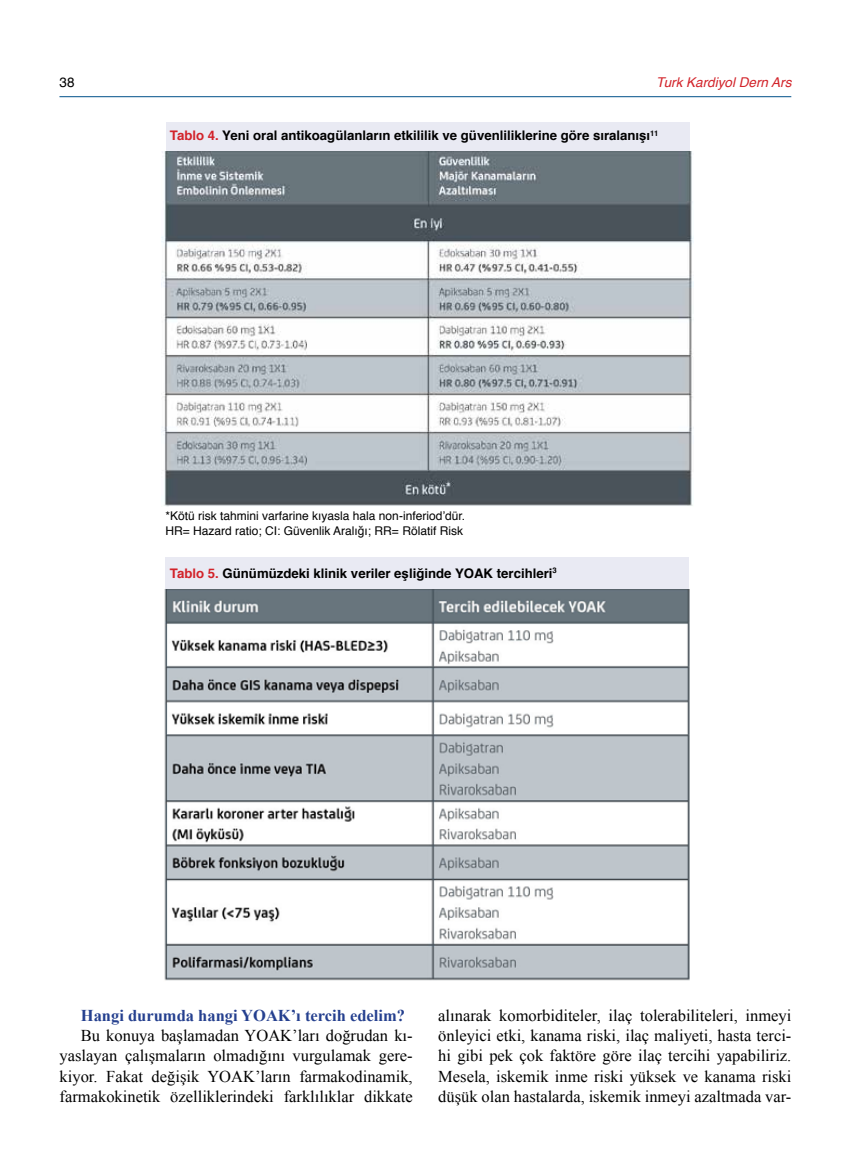
<style>
.page{position:relative;width:851px;height:1170px;background:#fff}
.page>*{position:absolute;margin:0;border:0;box-sizing:border-box;transform-origin:0 0}
.t1{font:16.5px/20.2px "Times New Roman";color:#000;text-align:justify}
.t2{font:700 16.5px "Times New Roman";color:#25408f}
.t3{font:italic 13.5px "Helvetica";color:#d2232a}
.t4{font:13.5px "Helvetica";color:#000}
.t5{font:700 13.2px "Helvetica";color:#000}
.t6{font:12px/15px "Helvetica";color:#000}
.s1{color:#d2232a}
</style>
<div class="page">
<div style="left:165px;top:557px;width:524px;height:34px;background:#e9eaf3"></div>
<div style="left:166px;top:122px;width:523px;height:34px;background:#e9eaf3"></div>
<hr style="left:59px;top:96px;width:732px;height:1px;background:#00508a">
<img style="left:162px;top:151px;width:531px;height:355px">
<img style="left:164px;top:589px;width:525px;height:392px">
<p class="t4" style="left:60px;top:73px;width:17px">38</p>
<p class="t3" style="left:656px;top:71px;width:137px">Turk Kardiyol Dern Ars</p>
<p class="t5" style="left:170px;top:126px;width:490px"><span class="s1">Tablo 4.</span> Yeni oral antikoagülanların etkililik ve güvenliliklerine göre sıralanışı<sup>11</sup></p>
<p class="t6" style="left:165px;top:509px;width:301px">*Kötü risk tahmini varfarine kıyasla hala non-inferiod’dür.<br>HR= Hazard ratio; CI: Güvenlik Aralığı; RR= Rölatif Risk</p>
<p class="t5" style="left:170px;top:564px;width:388px"><span class="s1">Tablo 5.</span> Günümüzdeki klinik veriler eşliğinde YOAK tercihleri<sup>3</sup></p>
<p class="t2" style="left:81px;top:1003px;width:326px">Hangi durumda hangi YOAK’ı tercih edelim?</p>
<p class="t1" style="left:60px;top:1024px;width:354px;text-indent:21px">Bu konuya başlamadan YOAK’ları doğrudan kı&shy;yaslayan çalışmaların olmadığını vurgulamak gere&shy;kiyor. Fakat değişik YOAK’ların farmakodinamik, farmakokinetik özelliklerindeki farklılıklar dikkate</p>
<p class="t1" style="left:438px;top:1004px;width:354px">alınarak komorbiditeler, ilaç tolerabiliteleri, inmeyi önleyici etki, kanama riski, ilaç maliyeti, hasta terci&shy;hi gibi pek çok faktöre göre ilaç tercihi yapabiliriz.<br>Mesela, iskemik inme riski yüksek ve kanama riski düşük olan hastalarda, iskemik inmeyi azaltmada var-</p>
</div>
